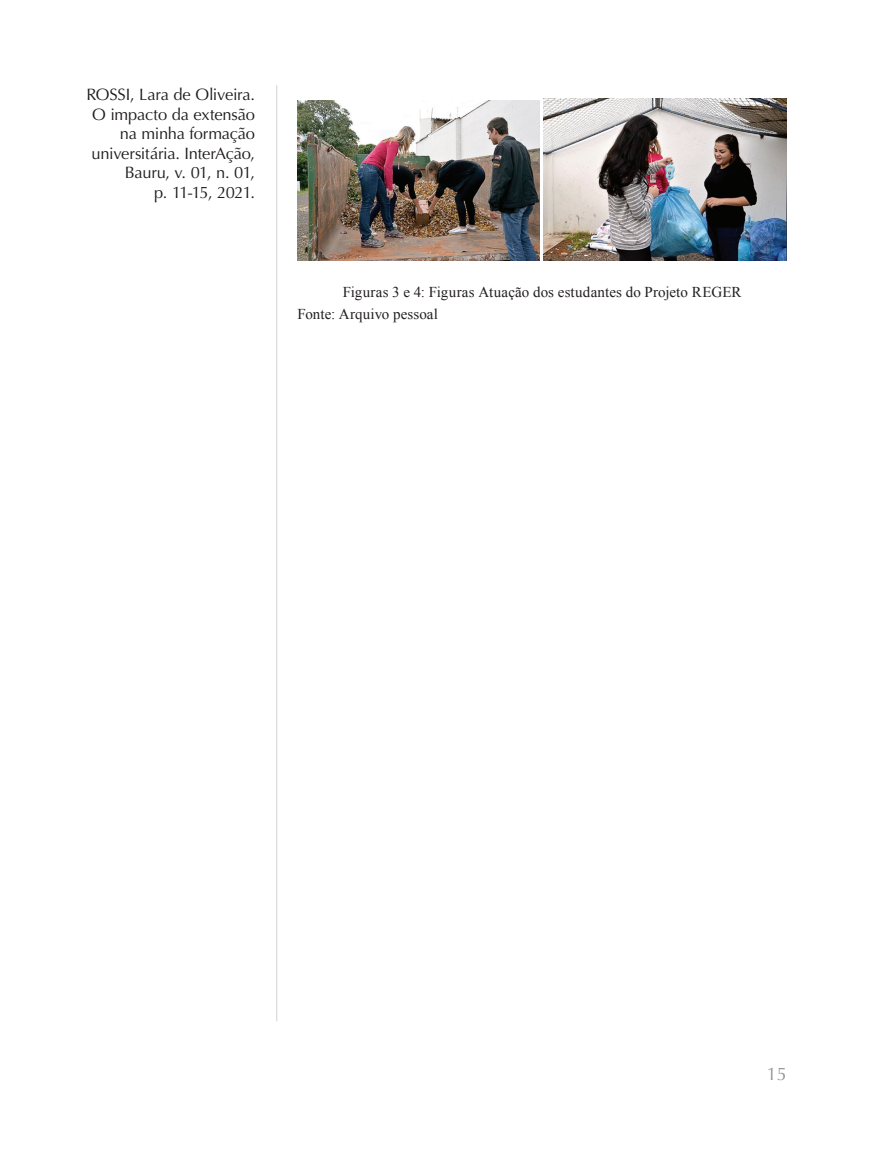
<style>
.page{position:relative;width:893px;height:1149px;background:#fff}
.page>*{position:absolute;margin:0;border:0;box-sizing:border-box;transform-origin:0 0}
.t1{font:18px "Optima";color:#939598}
.t2{font:16.5px/19.5px "Optima";letter-spacing:-.015em;color:#211d1e;text-align:right}
.t3{font:15px/22.5px "Times New Roman";letter-spacing:.005em;color:#231f20}
</style>
<div class="page">
<hr style="left:276px;top:85px;width:1px;height:935px;background:#d1d2d4">
<img style="left:298px;top:100px;width:242px;height:161px">
<img style="left:544px;top:98px;width:243px;height:163px">
<p class="t2" style="left:86px;top:85px;width:170px">ROSSI, Lara de Oliveira.<br>O impacto da extensão na minha formação universitária. InterAção,<br>Bauru, v. 01, n. 01,<br>p. 11-15, 2021.</p>
<p class="t3" style="left:298px;top:280px;width:445px;text-indent:45px">Figuras 3 e 4: Figuras Atuação dos estudantes do Projeto REGER<br>Fonte: Arquivo pessoal</p>
<p class="t1" style="left:767px;top:1063px;width:22px">15</p>
</div>
